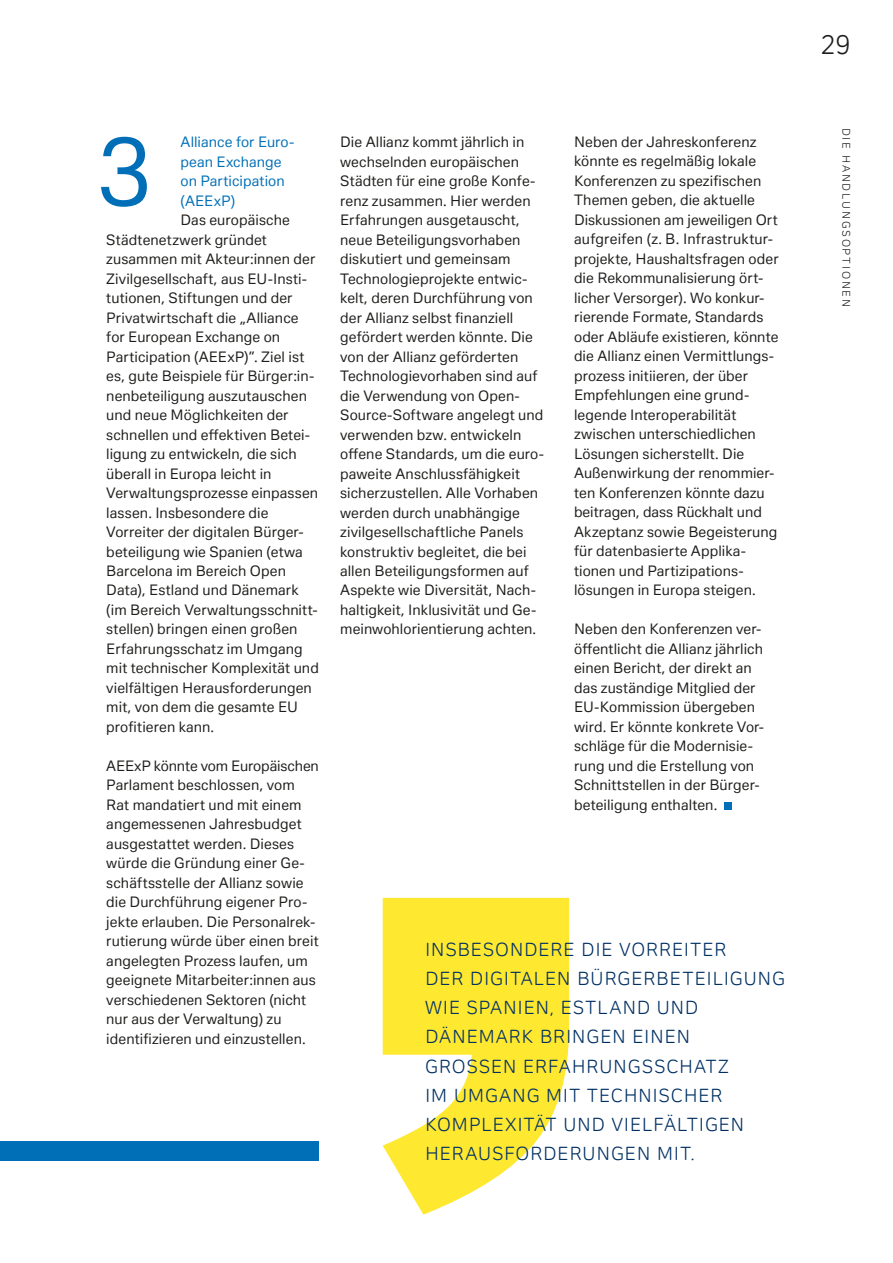
<style>
.page{position:relative;width:893px;height:1263px;background:#fff}
.page>*{position:absolute;margin:0;border:0;box-sizing:border-box;transform-origin:0 0}
.t1{font:93px "Deutsche Bank Text";color:#006fb7}
.t2{font:25.5px "Deutsche Bank Display";color:#1d1d1b}
.t3{font:18px/29.2px "Deutsche Bank Display";letter-spacing:.03em;color:#003063}
.t4{font:14.25px/19.5px "Deutsche Bank Text";letter-spacing:.005em;color:#1d1d1b}
.t5{font:14.25px/19.5px "Deutsche Bank Text";letter-spacing:.005em;color:#006fb7}
.t6{font:10.5px "Deutsche Bank Display";letter-spacing:.165em;color:#1d1d1b}
</style>
<div class="page">
<svg style="left:383px;top:898px;width:186px;height:317px;fill:#ffe830"></svg>
<div style="left:0;top:1142px;width:319px;height:19px;background:#006fb7"></div>
<div style="left:724px;top:802px;width:8px;height:8px;background:#006fb7"></div>
<h1 class="t1" style="left:97px;top:113px;width:57px">3</h1>
<p class="t4" style="left:340px;top:132px;width:205px">Die Allianz kommt jährlich in wechselnden europäischen<br>Städten für eine große Konfe&shy;renz zusammen. Hier werden<br>Erfahrungen ausgetauscht, neue Beteiligungsvorhaben diskutiert und gemeinsam<br>Technologieprojekte entwic&shy;kelt, deren Durchführung von der Allianz selbst finanziell gefördert werden könnte. Die von der Allianz geförderten<br>Technologievorhaben sind auf die Verwendung von Open-<br>Source-Software angelegt und verwenden bzw. entwickeln offene Standards, um die euro&shy;paweite Anschlussfähigkeit sicherzustellen. Alle Vorhaben werden durch unabhängige zivilgesellschaftliche Panels konstruktiv begleitet, die bei allen Beteiligungsformen auf<br>Aspekte wie Diversität, Nach&shy;haltigkeit, Inklusivität und Ge&shy;meinwohlorientierung achten.</p>
<p class="t4" style="left:574px;top:132px;width:206px">Neben der Jahreskonferenz könnte es regelmäßig lokale<br>Konferenzen zu spezifischen<br>Themen geben, die aktuelle<br>Diskussionen am jeweiligen Ort aufgreifen (z. B. Infrastruktur&shy;projekte, Haushaltsfragen oder die Rekommunalisierung ört&shy;licher Versorger). Wo konkur&shy;rierende Formate, Standards oder Abläufe existieren, könnte die Allianz einen Vermittlungs&shy;prozess initiieren, der über<br>Empfehlungen eine grund&shy;legende Interoperabilität zwischen unterschiedlichen<br>Lösungen sicherstellt. Die<br>Außenwirkung der renommier&shy;ten Konferenzen könnte dazu beitragen, dass Rückhalt und<br>Akzeptanz sowie Begeisterung für datenbasierte Applika&shy;tionen und Partizipations&shy;lösungen in Europa steigen.</p>
<p class="t5" style="left:180px;top:132px;width:116px">Alliance for Euro&shy;pean Exchange on Participation (AEExP)</p>
<p class="t4" style="left:106px;top:210px;width:214px;text-indent:74px">Das europäische<br>Städtenetzwerk gründet zusammen mit Akteur:innen der<br>Zivilgesellschaft, aus EU-Insti&shy;tutionen, Stiftungen und der<br>Privatwirtschaft die „Alliance for European Exchange on<br>Participation (AEExP)”. Ziel ist es, gute Beispiele für Bürger:in&shy;nenbeteiligung auszutauschen und neue Möglichkeiten der schnellen und effektiven Betei&shy;ligung zu entwickeln, die sich überall in Europa leicht in<br>Verwaltungsprozesse einpassen lassen. Insbesondere die<br>Vorreiter der digitalen Bürger&shy;beteiligung wie Spanien (etwa<br>Barcelona im Bereich Open<br>Data), Estland und Dänemark (im Bereich Verwaltungsschnitt&shy;stellen) bringen einen großen<br>Erfahrungsschatz im Umgang mit technischer Komplexität und vielfältigen Herausforderungen mit, von dem die gesamte EU profitieren kann.</p>
<p class="t4" style="left:106px;top:756px;width:214px">AEExP könnte vom Europäischen<br>Parlament beschlossen, vom<br>Rat mandatiert und mit einem angemessenen Jahresbudget ausgestattet werden. Dieses würde die Gründung einer Ge&shy;schäftsstelle der Allianz sowie die Durchführung eigener Pro&shy;jekte erlauben. Die Personalrek&shy;rutierung würde über einen breit angelegten Prozess laufen, um geeignete Mitarbeiter:innen aus verschiedenen Sektoren (nicht nur aus der Verwaltung) zu identifizieren und einzustellen.</p>
<p class="t4" style="left:574px;top:619px;width:192px">Neben den Konferenzen ver&shy;öffentlicht die Allianz jährlich einen Bericht, der direkt an das zuständige Mitglied der<br>EU-Kommission übergeben wird. Er könnte konkrete Vor&shy;schläge für die Modernisie&shy;rung und die Erstellung von<br>Schnittstellen in der Bürger&shy;beteiligung enthalten.</p>
<p class="t3" style="left:425px;top:934px;width:361px">INSBESONDERE DIE VORREITER<br>DER DIGITALEN BÜRGERBETEILIGUNG<br>WIE SPANIEN, ESTLAND UND<br>DÄNEMARK BRINGEN EINEN<br>GROSSEN ERFAHRUNGSSCHATZ<br>IM UMGANG MIT TECHNISCHER<br>KOMPLEXITÄT UND VIELFÄLTIGEN<br>HERAUSFORDERUNGEN MIT.</p>
<h2 class="t2" style="left:820px;top:29px;width:32px">29</h2>
<p class="t6" style="left:853px;top:128px;width:181px;rotate:90deg">DIE HANDLUNGSOPTIONEN</p>
</div>
